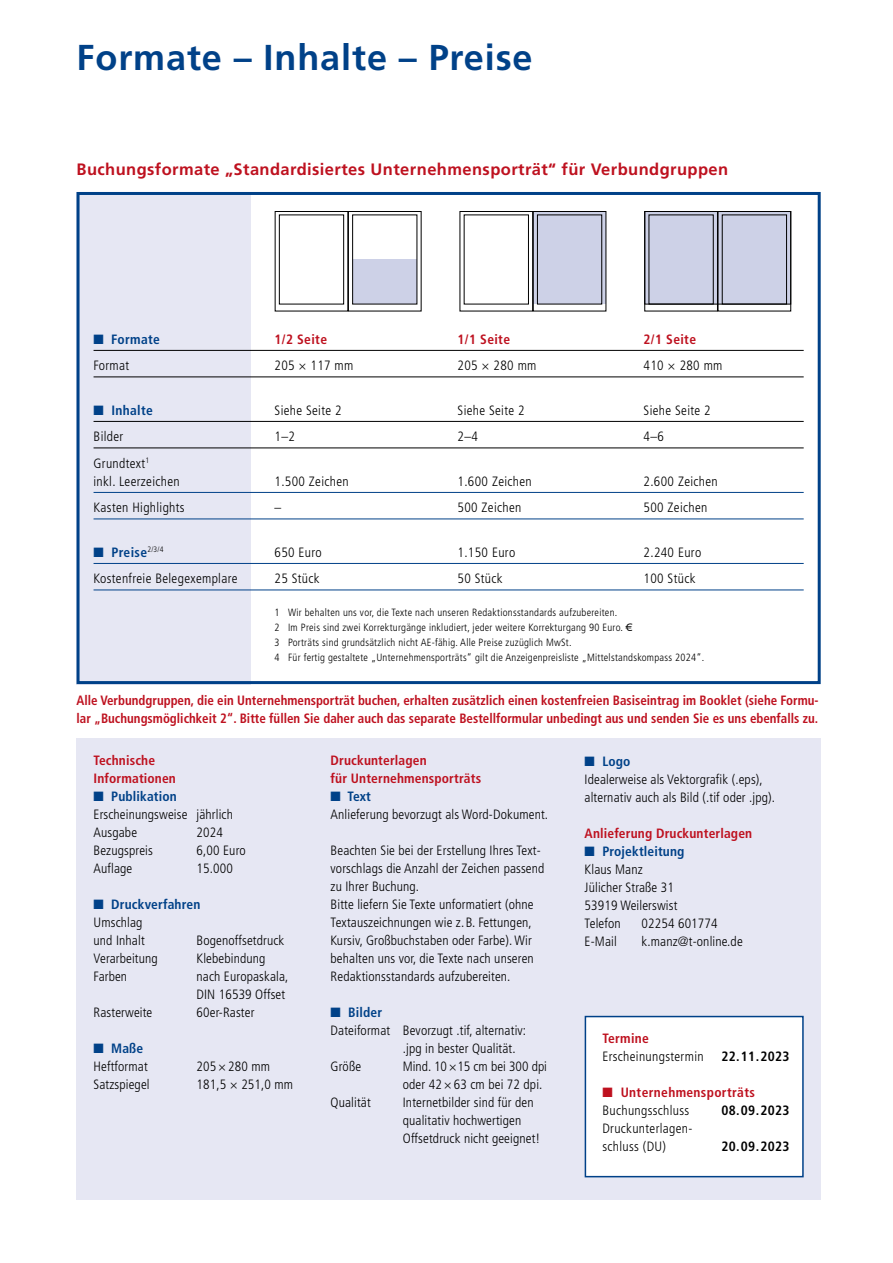
<style>
.page{position:relative;width:893px;height:1263px;background:#fff}
.page>*{position:absolute;margin:0;border:0;box-sizing:border-box;transform-origin:0 0}
.t1{font:700 36px "Frutiger CE";letter-spacing:.025em;color:#004188}
.t2{font:700 16.5px "Frutiger CE";letter-spacing:.025em;color:#be111f}
.t3{font:300 condensed 13.5px/18px "Frutiger";letter-spacing:.01em;color:#000}
.t4{font:700 condensed 13.5px/18px "Frutiger";color:#be111f;scale:.96 1}
.t5{font:700 condensed 13.5px/18px "Frutiger";color:#be111f}
.t6{font:700 condensed 13.5px/18px "Frutiger";letter-spacing:.025em;color:#be111f}
.t7{font:700 condensed 13.5px "Frutiger";letter-spacing:.025em;color:#004188}
.t8{font:700 condensed 13.5px "Frutiger";letter-spacing:.025em;color:#000}
.t9{font:300 condensed 10.5px/15px "Frutiger";letter-spacing:.025em;color:#000}
.s1{color:#004188}
.s2{font-weight:700;color:#004188}
.s3{font-weight:300;color:#000}
</style>
<div class="page">
<div style="left:77px;top:192px;width:174px;height:492px;background:#e6e7f3"></div>
<div style="left:77px;top:192px;width:744px;height:492px;border:3px solid #004188"></div>
<hr style="left:94px;top:350px;width:710px;height:1px;background:#000">
<hr style="left:94px;top:377px;width:710px;height:1px;background:#000">
<hr style="left:94px;top:421px;width:710px;height:1px;background:#000">
<hr style="left:94px;top:448px;width:710px;height:1px;background:#000">
<hr style="left:94px;top:492px;width:710px;height:1px;background:#004188">
<hr style="left:94px;top:519px;width:710px;height:1px;background:#004188">
<hr style="left:94px;top:563px;width:710px;height:1px;background:#004188">
<hr style="left:94px;top:590px;width:710px;height:1px;background:#004188">
<div style="left:77px;top:738px;width:744px;height:461px;background:#e6e7f3"></div>
<div style="left:585px;top:1016px;width:219px;height:161px;background:#fff;border:2px solid #004188"></div>
<div style="left:353px;top:259px;width:64px;height:45px;background:#cdd1e7"></div>
<div style="left:348px;top:211px;width:73px;height:100px;border:1px solid #000"></div>
<div style="left:279px;top:215px;width:65px;height:89px;border:1px solid #000"></div>
<div style="left:352px;top:215px;width:65px;height:89px;border:1px solid #000"></div>
<div style="left:533px;top:211px;width:73px;height:93px;background:#cdd1e7"></div>
<div style="left:460px;top:211px;width:73px;height:100px;border:1px solid #000"></div>
<div style="left:533px;top:211px;width:73px;height:100px;border:1px solid #000"></div>
<div style="left:464px;top:215px;width:65px;height:89px;border:1px solid #000"></div>
<div style="left:537px;top:215px;width:65px;height:89px;border:1px solid #000"></div>
<div style="left:645px;top:211px;width:146px;height:93px;background:#cdd1e7"></div>
<div style="left:644px;top:211px;width:74px;height:100px;border:1px solid #000"></div>
<div style="left:718px;top:211px;width:73px;height:100px;border:1px solid #000"></div>
<div style="left:722px;top:215px;width:65px;height:89px;border:1px solid #000"></div>
<h1 class="t1" style="left:77px;top:36px;width:458px">Formate – Inhalte – Preise</h1>
<p class="t2" style="left:77px;top:159px;width:653px">Buchungsformate „Standardisiertes Unternehmensporträt“ für Verbundgruppen</p>
<p class="t7" style="left:94px;top:331px;width:68px">■ Formate</p>
<p class="t5" style="left:275px;top:330px;width:54px">1/2 Seite</p>
<p class="t5" style="left:458px;top:330px;width:54px">1/1 Seite</p>
<p class="t5" style="left:644px;top:330px;width:54px">2/1 Seite</p>
<p class="t3" style="left:94px;top:357px;width:37px">Format</p>
<p class="t3" style="left:275px;top:357px;width:80px">205 × 117 mm</p>
<p class="t3" style="left:458px;top:357px;width:80px">205 × 280 mm</p>
<p class="t3" style="left:644px;top:357px;width:80px">410 × 280 mm</p>
<p class="t7" style="left:94px;top:402px;width:61px">■ Inhalte</p>
<p class="t3" style="left:275px;top:401px;width:69px">Siehe Seite 2</p>
<p class="t3" style="left:458px;top:401px;width:69px">Siehe Seite 2</p>
<p class="t3" style="left:644px;top:401px;width:69px">Siehe Seite 2</p>
<p class="t3" style="left:94px;top:428px;width:31px">Bilder</p>
<p class="t3" style="left:275px;top:428px;width:22px">1–2</p>
<p class="t3" style="left:458px;top:428px;width:22px">2–4</p>
<p class="t3" style="left:644px;top:428px;width:22px">4–6</p>
<p class="t3" style="left:94px;top:454px;width:88px">Grundtext<sup>1<br></sup>inkl. Leerzeichen</p>
<p class="t3" style="left:275px;top:472px;width:76px">1.500 Zeichen</p>
<p class="t3" style="left:458px;top:472px;width:76px">1.600 Zeichen</p>
<p class="t3" style="left:644px;top:472px;width:76px">2.600 Zeichen</p>
<p class="t3" style="left:94px;top:499px;width:93px">Kasten Highlights</p>
<p class="t3" style="left:275px;top:499px;width:8px">–</p>
<p class="t3" style="left:458px;top:499px;width:65px">500 Zeichen</p>
<p class="t3" style="left:644px;top:499px;width:65px">500 Zeichen</p>
<p class="t7" style="left:94px;top:544px;width:72px">■ Preise<sup>2/3/4</sup></p>
<p class="t3" style="left:275px;top:543px;width:49px">650 Euro</p>
<p class="t3" style="left:458px;top:543px;width:59px">1.150 Euro</p>
<p class="t3" style="left:644px;top:543px;width:59px">2.240 Euro</p>
<p class="t3" style="left:94px;top:570px;width:145px">Kostenfreie Belegexemplare</p>
<p class="t3" style="left:275px;top:570px;width:47px">25 Stück</p>
<p class="t3" style="left:458px;top:570px;width:47px">50 Stück</p>
<p class="t3" style="left:644px;top:570px;width:53px">100 Stück</p>
<p class="t9" style="left:275px;top:605px;width:431px">1 Wir behalten uns vor, die Texte nach unseren Redaktionsstandards aufzubereiten.<br>2 Im Preis sind zwei Korrekturgänge inkludiert, jeder weitere Korrekturgang 90 Euro. €<br>3 Porträts sind grundsätzlich nicht AE-fähig. Alle Preise zuzüglich MwSt.<br>4 Für fertig gestaltete „Unternehmensporträts“ gilt die Anzeigenpreisliste „Mittelstandskompass 2024“.</p>
<p class="t4" style="left:77px;top:692px;width:774px">Alle Verbundgruppen, die ein Unternehmensporträt buchen, erhalten zusätzlich einen kostenfreien Basiseintrag im Booklet (siehe Formu&shy;lar „Buchungsmöglichkeit 2“. Bitte füllen Sie daher auch das separate Bestellformular unbedingt aus und senden Sie es uns ebenfalls zu.</p>
<p class="t5" style="left:94px;top:751px;width:84px">Technische<br>Informationen</p>
<p class="t3" style="left:94px;top:788px;width:141px"><span class="s1">■</span> <span class="s2">Publikation<br></span>Erscheinungsweise jährlich<br>Ausgabe</p>
<p class="t3" style="left:197px;top:824px;width:28px">2024</p>
<p class="t3" style="left:94px;top:842px;width:61px">Bezugspreis</p>
<p class="t3" style="left:197px;top:842px;width:51px">6,00 Euro</p>
<p class="t3" style="left:94px;top:860px;width:40px">Auflage</p>
<p class="t3" style="left:197px;top:860px;width:38px">15.000</p>
<p class="t3" style="left:94px;top:896px;width:108px"><span class="s1">■</span> <span class="s2">Druckverfahren<br></span>Umschlag<br>und Inhalt</p>
<p class="t3" style="left:197px;top:932px;width:89px">Bogenoffsetdruck</p>
<p class="t3" style="left:94px;top:950px;width:66px">Verarbeitung</p>
<p class="t3" style="left:197px;top:950px;width:70px">Klebebindung</p>
<p class="t3" style="left:94px;top:968px;width:35px">Farben</p>
<p class="t3" style="left:197px;top:968px;width:93px">nach Europaskala,<br>DIN 16539 Offset</p>
<p class="t3" style="left:94px;top:1004px;width:60px">Rasterweite</p>
<p class="t3" style="left:197px;top:1004px;width:59px">60er-Raster</p>
<p class="t3" style="left:94px;top:1040px;width:56px"><span class="s1">■</span> <span class="s2">Maße<br></span>Heftformat</p>
<p class="t3" style="left:197px;top:1058px;width:75px">205×280 mm</p>
<p class="t3" style="left:94px;top:1076px;width:58px">Satzspiegel</p>
<p class="t3" style="left:197px;top:1076px;width:98px">181,5 × 251,0 mm</p>
<p class="t5" style="left:331px;top:751px;width:152px">Druckunterlagen<br>für Unternehmensporträts</p>
<p class="t3" style="left:331px;top:788px;width:219px"><span class="s1">■</span> <span class="s2">Text<br></span>Anlieferung bevorzugt als Word-Dokument.</p>
<p class="t3" style="left:331px;top:842px;width:215px">Beachten Sie bei der Erstellung Ihres Text&shy;vorschlags die Anzahl der Zeichen passend zu Ihrer Buchung.<br>Bitte liefern Sie Texte unformatiert (ohne Textauszeichnungen wie z.B. Fettungen, Kursiv, Großbuchstaben oder Farbe). Wir behalten uns vor, die Texte nach unseren Redaktionsstandards aufzubereiten.</p>
<p class="t7" style="left:331px;top:1004px;width:53px">■ Bilder</p>
<p class="t3" style="left:331px;top:1022px;width:197px">Dateiformat Bevorzugt .tif, alternativ:</p>
<p class="t3" style="left:403px;top:1040px;width:114px">.jpg in bester Qualität.</p>
<p class="t3" style="left:331px;top:1058px;width:32px">Größe</p>
<p class="t3" style="left:403px;top:1058px;width:146px">Mind. 10×15 cm bei 300 dpi oder 42×63 cm bei 72 dpi.</p>
<p class="t3" style="left:331px;top:1094px;width:42px">Qualität</p>
<p class="t3" style="left:403px;top:1094px;width:139px">Internetbilder sind für den qualitativ hochwertigen<br>Offsetdruck nicht geeignet!</p>
<p class="t3" style="left:585px;top:752px;width:192px"><span class="s1">■</span> <span class="s2">Logo<br></span>Idealerweise als Vektorgrafik (.eps), alternativ auch als Bild (.tif oder .jpg).</p>
<p class="t5" style="left:585px;top:824px;width:169px">Anlieferung Druckunterlagen</p>
<p class="t3" style="left:585px;top:842px;width:101px"><span class="s1">■</span> <span class="s2">Projektleitung<br></span>Klaus Manz<br>Jülicher Straße 31<br>53919 Weilerswist<br>Telefon</p>
<p class="t3" style="left:642px;top:914px;width:78px">02254 601774</p>
<p class="t3" style="left:585px;top:932px;width:34px">E-Mail</p>
<p class="t3" style="left:642px;top:932px;width:103px">k.manz@t-online.de</p>
<p class="t6" style="left:602px;top:1029px;width:48px">Termine</p>
<p class="t3" style="left:602px;top:1047px;width:103px">Erscheinungstermin</p>
<p class="t8" style="left:721px;top:1048px;width:70px">22.11.2023</p>
<p class="t6" style="left:602px;top:1083px;width:154px">■ Unternehmensporträts<br><span class="s3">Buchungsschluss</span></p>
<p class="t8" style="left:721px;top:1102px;width:70px">08.09.2023</p>
<p class="t3" style="left:602px;top:1119px;width:92px">Druckunterlagen&shy;schluss (DU)</p>
<p class="t8" style="left:721px;top:1138px;width:70px">20.09.2023</p>
</div>
